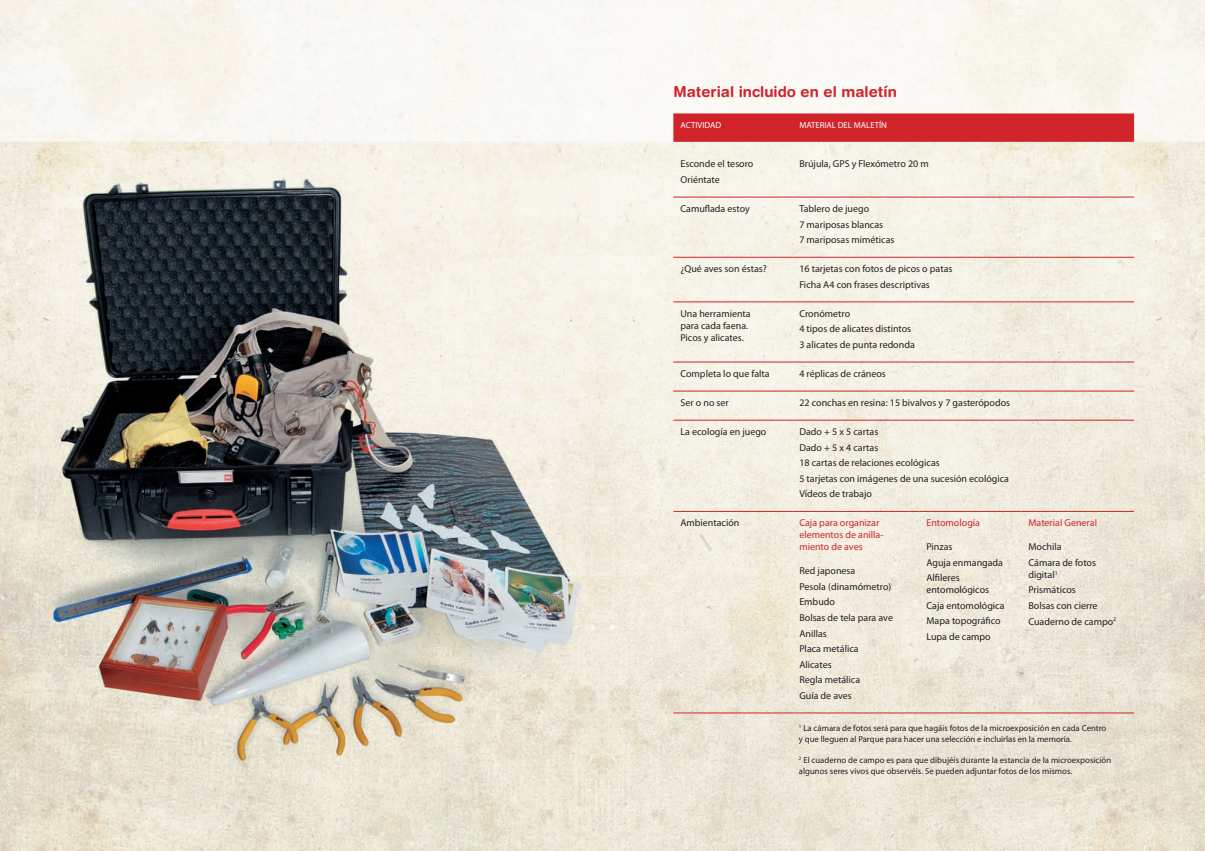
<style>
.page{position:relative;width:1205px;height:851px;background:#fff}
.page>*{position:absolute;margin:0;border:0;box-sizing:border-box;transform-origin:0 0}
.t1{font:700 15px "Helvetica Rounded";color:#d1232a}
.t2{font:10px/15.5px "Myriad Pro";color:#231f20}
.t3{font:10px/12px "Myriad Pro";color:#d1232a}
.t4{font:8.75px/10.5px "Myriad Pro";color:#231f20}
.t5{font:8.75px "Myriad Pro";color:#fff}
</style>
<div class="page">
<img style="left:0;top:0;width:1205px;height:850px">
<svg style="left:673px;top:113px;width:461px;height:29px;background:#d1272e"></svg>
<hr style="left:673px;top:196px;width:119px;height:1px;background:#d1232a">
<hr style="left:792px;top:196px;width:127px;height:1px;background:#d1232a">
<hr style="left:919px;top:196px;width:102px;height:1px;background:#d1232a">
<hr style="left:1021px;top:196px;width:113px;height:1px;background:#d1232a">
<hr style="left:673px;top:257px;width:119px;height:1px;background:#d1232a">
<hr style="left:792px;top:257px;width:127px;height:1px;background:#d1232a">
<hr style="left:919px;top:257px;width:102px;height:1px;background:#d1232a">
<hr style="left:1021px;top:257px;width:113px;height:1px;background:#d1232a">
<hr style="left:673px;top:301px;width:119px;height:1px;background:#d1232a">
<hr style="left:792px;top:301px;width:127px;height:1px;background:#d1232a">
<hr style="left:919px;top:301px;width:102px;height:1px;background:#d1232a">
<hr style="left:1021px;top:301px;width:113px;height:1px;background:#d1232a">
<hr style="left:673px;top:361px;width:119px;height:1px;background:#d1232a">
<hr style="left:792px;top:361px;width:127px;height:1px;background:#d1232a">
<hr style="left:919px;top:361px;width:102px;height:1px;background:#d1232a">
<hr style="left:1021px;top:361px;width:113px;height:1px;background:#d1232a">
<hr style="left:673px;top:390px;width:119px;height:1px;background:#d1232a">
<hr style="left:792px;top:390px;width:127px;height:1px;background:#d1232a">
<hr style="left:919px;top:390px;width:102px;height:1px;background:#d1232a">
<hr style="left:1021px;top:390px;width:113px;height:1px;background:#d1232a">
<hr style="left:673px;top:419px;width:119px;height:1px;background:#d1232a">
<hr style="left:792px;top:419px;width:127px;height:1px;background:#d1232a">
<hr style="left:919px;top:419px;width:102px;height:1px;background:#d1232a">
<hr style="left:1021px;top:419px;width:113px;height:1px;background:#d1232a">
<hr style="left:673px;top:511px;width:119px;height:1px;background:#d1232a">
<hr style="left:792px;top:511px;width:127px;height:1px;background:#d1232a">
<hr style="left:919px;top:511px;width:102px;height:1px;background:#d1232a">
<hr style="left:1021px;top:511px;width:113px;height:1px;background:#d1232a">
<hr style="left:673px;top:712px;width:119px;height:1px;background:#d1232a">
<hr style="left:792px;top:712px;width:127px;height:1px;background:#d1232a">
<hr style="left:919px;top:712px;width:102px;height:1px;background:#d1232a">
<hr style="left:1021px;top:712px;width:113px;height:1px;background:#d1232a">
<h1 class="t1" style="left:673px;top:82px;width:225px">Material incluido en el maletín</h1>
<p class="t5" style="left:680px;top:119px;width:42px">ACTIVIDAD</p>
<p class="t5" style="left:799px;top:119px;width:89px">MATERIAL DEL MALETÍN</p>
<p class="t2" style="left:680px;top:156px;width:74px">Esconde el tesoro<br>Oriéntate</p>
<p class="t2" style="left:799px;top:156px;width:131px">Brújula, GPS y Flexómetro 20 m</p>
<p class="t2" style="left:680px;top:201px;width:71px">Camuflada estoy</p>
<p class="t2" style="left:799px;top:201px;width:97px">Tablero de juego<br>7 mariposas blancas<br>7 mariposas miméticas</p>
<p class="t2" style="left:680px;top:261px;width:88px">¿Qué aves son éstas?</p>
<p class="t2" style="left:799px;top:261px;width:155px">16 tarjetas con fotos de picos o patas<br>Ficha A4 con frases descriptivas</p>
<p class="t2" style="left:680px;top:307px;width:72px;line-height:12px">Una herramienta para cada faena.<br>Picos y alicates.</p>
<p class="t2" style="left:799px;top:305px;width:117px">Cronómetro<br>4 tipos de alicates distintos<br>3 alicates de punta redonda</p>
<p class="t2" style="left:680px;top:365px;width:91px">Completa lo que falta</p>
<p class="t2" style="left:799px;top:365px;width:88px">4 réplicas de cráneos</p>
<p class="t2" style="left:680px;top:394px;width:50px">Ser o no ser</p>
<p class="t2" style="left:799px;top:394px;width:212px">22 conchas en resina: 15 bivalvos y 7 gasterópodos</p>
<p class="t2" style="left:680px;top:423px;width:87px">La ecología en juego</p>
<p class="t2" style="left:799px;top:423px;width:211px">Dado + 5 x 5 cartas<br>Dado + 5 x 4 cartas<br>18 cartas de relaciones ecológicas<br>5 tarjetas con imágenes de una sucesión ecológica<br>Vídeos de trabajo</p>
<p class="t2" style="left:680px;top:515px;width:60px">Ambientación</p>
<p class="t3" style="left:799px;top:516px;width:86px">Caja para organizar elementos de anilla&shy;miento de aves</p>
<p class="t2" style="left:799px;top:563px;width:95px">Red japonesa<br>Pesola (dinamómetro)<br>Embudo<br>Bolsas de tela para ave<br>Anillas<br>Placa metálica<br>Alicates<br>Regla metálica<br>Guía de aves</p>
<p class="t3" style="left:926px;top:516px;width:55px">Entomología</p>
<p class="t2" style="left:926px;top:539px;width:78px">Pinzas<br>Aguja enmangada<br>Alfileres</p>
<p class="t2" style="left:926px;top:582px;width:80px">entomológicos<br>Caja entomológica<br>Mapa topográfico<br>Lupa de campo</p>
<p class="t3" style="left:1028px;top:516px;width:70px">Material General</p>
<p class="t2" style="left:1028px;top:539px;width:69px">Mochila<br>Cámara de fotos</p>
<p class="t2" style="left:1028px;top:566px;width:89px">digital<sup>1<br></sup>Prismáticos<br>Bolsas con cierre<br>Cuaderno de campo<sup>2</sup></p>
<p class="t4" style="left:799px;top:723px;width:309px"><sup>1</sup> La cámara de fotos será para que hagáis fotos de la microexposición en cada Centro y que lleguen al Parque para hacer una selección e incluirlas en la memoria.</p>
<p class="t4" style="left:799px;top:754px;width:314px"><sup>2</sup> El cuaderno de campo es para que dibujéis durante la estancia de la microexposición algunos seres vivos que observéis. Se pueden adjuntar fotos de los mismos.</p>
</div>
